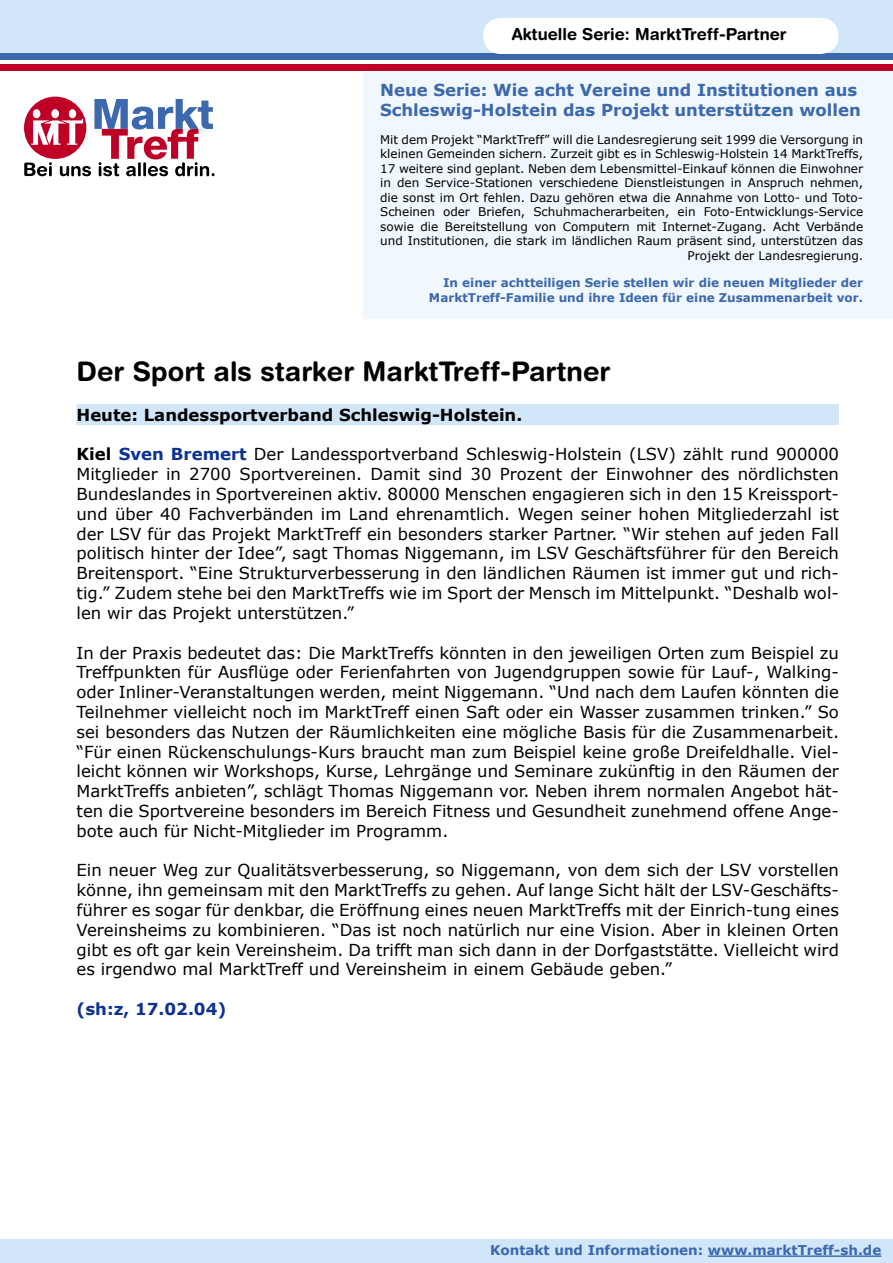
<style>
.page{position:relative;width:893px;height:1263px;background:#fff}
.page>*{position:absolute;margin:0;border:0;box-sizing:border-box;transform-origin:0 0}
.t1{font:700 27px "Helvetica Rounded";color:#000}
.t2{font:16.5px/19.8px "Verdana";color:#000;text-align:justify}
.t3{font:700 16.5px/20px "Verdana";color:#3c68ae}
.t4{font:700 16.5px "Verdana";color:#000}
.t5{font:700 16.5px "Helvetica Rounded";color:#000}
.t6{font:700 16.5px "Verdana";color:#0e3192}
.t7{font:700 13.5px "Verdana";color:#3c68ae}
.t8{font:12px/14.5px "Verdana";color:#000;text-align:right}
.t9{font:700 12px/14.5px "Verdana";color:#3c68ae;text-align:right}
.s1{font-weight:700}
.s2{font-weight:700;color:#0e3192}
</style>
<div class="page">
<div style="left:363px;top:67px;width:530px;height:252px;background:#f0f7fd"></div>
<div style="left:0;top:0;width:893px;height:53px;background:#d1e6f9"></div>
<div style="left:0;top:53px;width:893px;height:7px;background:#3c68ae"></div>
<div style="left:0;top:64px;width:893px;height:7px;background:#be0027"></div>
<div style="left:483px;top:18px;width:355px;height:36px;background:#fff"></div>
<svg style="left:24px;top:99px;width:191px;height:77px"></svg>
<div style="left:0;top:1239px;width:893px;height:23px;background:#d1e6f9"></div>
<hr style="left:708px;top:1255px;width:173px;height:2px;background:#3c68ae">
<div style="left:77px;top:404px;width:762px;height:21px;background:#d1e6f9"></div>
<p class="t5" style="left:512px;top:24px;width:276px">Aktuelle Serie: MarktTreff-Partner</p>
<p class="t3" style="left:380px;top:80px;width:482px">Neue Serie: Wie acht Vereine und Institutionen aus<br>Schleswig-Holstein das Projekt unterstützen wollen</p>
<p class="t8" style="left:380px;top:131px;width:485px">Mit dem Projekt “MarktTreff” will die Landesregierung seit 1999 die Versorgung in kleinen Gemeinden sichern. Zurzeit gibt es in Schleswig-Holstein 14 MarktTreffs, 17 weitere sind geplant. Neben dem Lebensmittel-Einkauf können die Einwohner in den Service-Stationen verschiedene Dienstleistungen in Anspruch nehmen, die sonst im Ort fehlen. Dazu gehören etwa die Annahme von Lotto- und Toto-Scheinen oder Briefen, Schuhmacherarbeiten, ein Foto-Entwicklungs-Service sowie die Bereitstellung von Computern mit Internet-Zugang. Acht Verbände und Institutionen, die stark im ländlichen Raum präsent sind, unterstützen das Projekt der Landesregierung.</p>
<p class="t9" style="left:429px;top:275px;width:436px">In einer achtteiligen Serie stellen wir die neuen Mitglieder der<br>MarktTreff-Familie und ihre Ideen für eine Zusammenarbeit vor.</p>
<h1 class="t1" style="left:77px;top:355px;width:535px">Der Sport als starker MarktTreff-Partner</h1>
<p class="t4" style="left:77px;top:404px;width:447px">Heute: Landessportverband Schleswig-Holstein.</p>
<p class="t2" style="left:77px;top:444px;width:764px"><span class="s1">Kiel</span> <span class="s2">Sven Bremert</span> Der Landessportverband Schleswig-Holstein (LSV) zählt rund 900000<br>Mitglieder in 2700 Sportvereinen. Damit sind 30 Prozent der Einwohner des nördlichsten Bundeslandes in Sportvereinen aktiv. 80000 Menschen engagieren sich in den 15 Kreissport&shy;und über 40 Fachverbänden im Land ehrenamtlich. Wegen seiner hohen Mitgliederzahl ist der LSV für das Projekt MarktTreff ein besonders starker Partner. “Wir stehen auf jeden Fall politisch hinter der Idee”, sagt Thomas Niggemann, im LSV Geschäftsführer für den Bereich Breitensport. “Eine Strukturverbesserung in den ländlichen Räumen ist immer gut und rich&shy;tig.” Zudem stehe bei den MarktTreffs wie im Sport der Mensch im Mittelpunkt. “Deshalb wol&shy;len wir das Projekt unterstützen.”</p>
<p class="t2" style="left:77px;top:642px;width:764px">In der Praxis bedeutet das: Die MarktTreffs könnten in den jeweiligen Orten zum Beispiel zu Treffpunkten für Ausflüge oder Ferienfahrten von Jugendgruppen sowie für Lauf-, Walking&shy;oder Inliner-Veranstaltungen werden, meint Niggemann. “Und nach dem Laufen könnten die Teilnehmer vielleicht noch im MarktTreff einen Saft oder ein Wasser zusammen trinken.” So sei besonders das Nutzen der Räumlichkeiten eine mögliche Basis für die Zusammenarbeit. “Für einen Rückenschulungs-Kurs braucht man zum Beispiel keine große Dreifeldhalle. Viel&shy;leicht können wir Workshops, Kurse, Lehrgänge und Seminare zukünftig in den Räumen der MarktTreffs anbieten”, schlägt Thomas Niggemann vor. Neben ihrem normalen Angebot hät&shy;ten die Sportvereine besonders im Bereich Fitness und Gesundheit zunehmend offene Ange&shy;bote auch für Nicht-Mitglieder im Programm.</p>
<p class="t2" style="left:77px;top:860px;width:764px">Ein neuer Weg zur Qualitätsverbesserung, so Niggemann, von dem sich der LSV vorstellen könne, ihn gemeinsam mit den MarktTreffs zu gehen. Auf lange Sicht hält der LSV-Geschäfts&shy;führer es sogar für denkbar, die Eröffnung eines neuen MarktTreffs mit der Einrich-tung eines Vereinsheims zu kombinieren. “Das ist noch natürlich nur eine Vision. Aber in kleinen Orten gibt es oft gar kein Vereinsheim. Da trifft man sich dann in der Dorfgaststätte. Vielleicht wird es irgendwo mal MarktTreff und Vereinsheim in einem Gebäude geben.”</p>
<p class="t6" style="left:77px;top:998px;width:151px">(sh:z, 17.02.04)</p>
<p class="t7" style="left:490px;top:1242px;width:393px">Kontakt und Informationen: www.marktTreff-sh.de</p>
</div>
